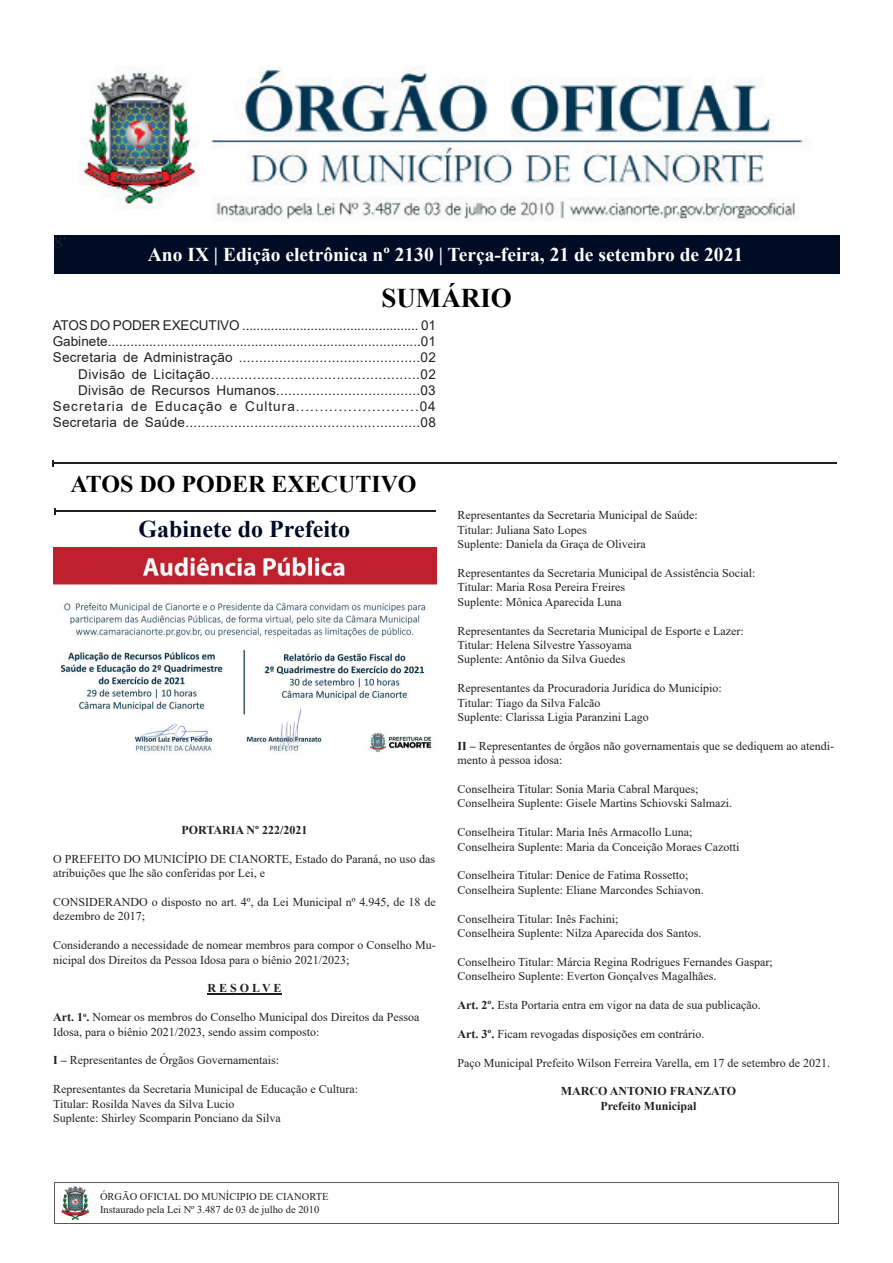
<style>
.page{position:relative;width:893px;height:1263px;background:#fff}
.page>*{position:absolute;margin:0;border:0;box-sizing:border-box;transform-origin:0 0}
.t1{font:700 27px "Times New Roman";color:#000001}
.t2{font:700 24px "Times New Roman";color:#000002}
.t3{font:700 24px "Times New Roman";color:#000926}
.t4{font:700 19.5px "Times New Roman";color:#fff}
.t5{font:18px "Times New Roman";color:#231f20}
.t6{font:13.5px/16.2px "Arial";letter-spacing:.02em;color:#231f20;text-align:right}
.t7{font:12px/14.4px "Times New Roman";color:#231f20}
.t8{font:700 12px/14.4px "Times New Roman";color:#231f20;text-align:center}
.t9{font:10.5px/12.6px "Times New Roman";color:#231f20}
.s1{font-weight:700}
</style>
<div class="page">
<svg style="left:54px;top:1182px;width:785px;height:42px"></svg>
<img style="left:60px;top:1185px;width:30px;height:35px">
<img style="left:79px;top:66px;width:732px;height:155px">
<div style="left:54px;top:236px;width:785px;height:38px;background:#000b24"></div>
<hr style="left:53px;top:462px;width:783px;height:2px;background:#231f20">
<hr style="left:55px;top:510px;width:381px;height:2px;background:#231f20">
<img style="left:53px;top:547px;width:384px;height:205px">
<hr style="left:207px;top:993px;width:75px;height:1px;background:#231f20">
<h3 class="t5" style="left:54px;top:229px;width:14px">8'</h3>
<h3 class="t4" style="left:148px;top:240px;width:597px">Ano IX | Edição eletrônica nº 2130 | Terça-feira, 21 de setembro de 2021</h3>
<h1 class="t1" style="left:381px;top:278px;width:132px">SUMÁRIO</h1>
<p class="t6" style="left:53px;top:317px;width:385px">ATOS DO PODER EXECUTIVO ................................................. 01<br>Gabinete...................................................................................01<br>Secretaria de Administração .............................................02<br>Divisão de Licitação..................................................02<br>Divisão de Recursos Humanos....................................03<br>Secretaria de Educação e Cultura..........................04<br>Secretaria de Saúde..........................................................08</p>
<h2 class="t2" style="left:70px;top:467px;width:348px">ATOS DO PODER EXECUTIVO</h2>
<h2 class="t3" style="left:139px;top:512px;width:213px">Gabinete do Prefeito</h2>
<p class="t8" style="left:181px;top:822px;width:127px">PORTARIA Nº 222/2021</p>
<p class="t7" style="left:53px;top:851px;width:384px">O PREFEITO DO MUNICÍPIO DE CIANORTE, Estado do Paraná, no uso das atribuições que lhe são conferidas por Lei, e</p>
<p class="t7" style="left:53px;top:894px;width:384px">CONSIDERANDO o disposto no art. 4º, da Lei Municipal nº 4.945, de 18 de dezembro de 2017;</p>
<p class="t7" style="left:53px;top:937px;width:384px">Considerando a necessidade de nomear membros para compor o Conselho Mu&shy;nicipal dos Direitos da Pessoa Idosa para o biênio 2021/2023;</p>
<p class="t8" style="left:207px;top:981px;width:76px">R E S O L V E</p>
<p class="t7" style="left:53px;top:1009px;width:368px"><span class="s1">Art. 1</span><sup>o</sup><span class="s1">.</span> Nomear os membros do Conselho Municipal dos Direitos da Pessoa<br>Idosa, para o biênio 2021/2023, sendo assim composto:</p>
<p class="t7" style="left:53px;top:1053px;width:228px"><span class="s1">I –</span> Representantes de Órgãos Governamentais:</p>
<p class="t7" style="left:53px;top:1081px;width:306px">Representantes da Secretaria Municipal de Educação e Cultura:<br>Titular: Rosilda Naves da Silva Lucio<br>Suplente: Shirley Scomparin Ponciano da Silva</p>
<p class="t7" style="left:457px;top:508px;width:242px">Representantes da Secretaria Municipal de Saúde:<br>Titular: Juliana Sato Lopes<br>Suplente: Daniela da Graça de Oliveira</p>
<p class="t7" style="left:457px;top:565px;width:299px">Representantes da Secretaria Municipal de Assistência Social:<br>Titular: Maria Rosa Pereira Freires<br>Suplente: Mônica Aparecida Luna</p>
<p class="t7" style="left:457px;top:623px;width:288px">Representantes da Secretaria Municipal de Esporte e Lazer:<br>Titular: Helena Silvestre Yassoyama<br>Suplente: Antônio da Silva Guedes</p>
<p class="t7" style="left:457px;top:680px;width:266px">Representantes da Procuradoria Jurídica do Município:<br>Titular: Tiago da Silva Falcão<br>Suplente: Clarissa Ligia Paranzini Lago</p>
<p class="t7" style="left:457px;top:738px;width:378px"><span class="s1">II –</span> Representantes de órgãos não governamentais que se dediquem ao atendi&shy;mento à pessoa idosa:</p>
<p class="t7" style="left:457px;top:781px;width:276px">Conselheira Titular: Sonia Maria Cabral Marques;<br>Conselheira Suplente: Gisele Martins Schiovski Salmazi.</p>
<p class="t7" style="left:457px;top:824px;width:283px">Conselheira Titular: Maria Inês Armacollo Luna;<br>Conselheira Suplente: Maria da Conceição Moraes Cazotti</p>
<p class="t7" style="left:457px;top:868px;width:248px">Conselheira Titular: Denice de Fatima Rossetto;<br>Conselheira Suplente: Eliane Marcondes Schiavon.</p>
<p class="t7" style="left:457px;top:911px;width:245px">Conselheira Titular: Inês Fachini;<br>Conselheira Suplente: Nilza Aparecida dos Santos.</p>
<p class="t7" style="left:457px;top:954px;width:317px">Conselheiro Titular: Márcia Regina Rodrigues Fernandes Gaspar;<br>Conselheiro Suplente: Everton Gonçalves Magalhães.</p>
<p class="t7" style="left:457px;top:997px;width:305px"><span class="s1">Art. 2º.</span> Esta Portaria entra em vigor na data de sua publicação.</p>
<p class="t7" style="left:457px;top:1026px;width:248px"><span class="s1">Art. 3º.</span> Ficam revogadas disposições em contrário.</p>
<p class="t7" style="left:457px;top:1055px;width:374px">Paço Municipal Prefeito Wilson Ferreira Varella, em 17 de setembro de 2021.</p>
<p class="t8" style="left:561px;top:1084px;width:177px">MARCO ANTONIO FRANZATO<br>Prefeito Municipal</p>
<p class="t9" style="left:100px;top:1190px;width:230px">ÓRGÃO OFICIAL DO MUNÍCIPIO DE CIANORTE<br>Instaurado pela Lei Nº 3.487 de 03 de julho de 2010</p>
</div>
